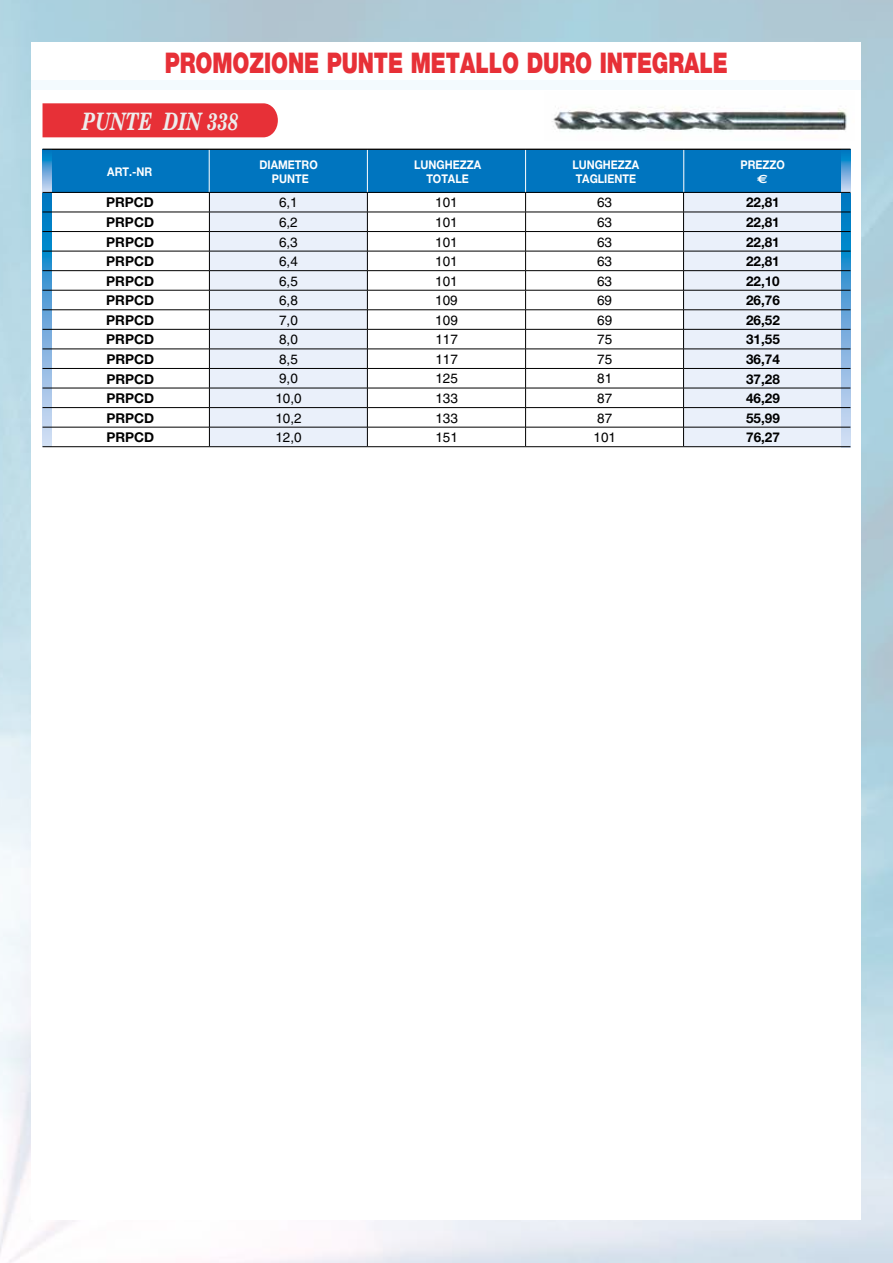
<style>
.page{position:relative;width:893px;height:1263px;background:#fff}
.page>*{position:absolute;margin:0;border:0;box-sizing:border-box;transform-origin:0 0}
.t1{font:900 28.5px "Helvetica Neue";letter-spacing:-.005em;color:#e73037;scale:.75 1}
.t2{font:italic 700 24px "New Century Schlbk";color:#ededed;scale:.75 1}
.t3{font:700 13.5px "Helvetica Neue";color:#000}
.t4{font:13.5px "Helvetica";color:#000}
.t5{font:700 12px/14.4px "Helvetica Neue";color:#fff;text-align:center;scale:.9 1}
.t6{font:700 12px "Euro Sans";color:#fff;scale:1.2 1}
</style>
<div class="page">
<div style="left:683px;top:192px;width:159px;height:255px;background:#eaf0fa"></div>
<svg style="left:842px;top:193px;width:8px;height:253px"></svg>
<svg style="left:43px;top:193px;width:8px;height:253px"></svg>
<div style="left:209px;top:192px;width:158px;height:255px;background:#eaf0fa"></div>
<div style="left:43px;top:150px;width:799px;height:42px;background:#0075bf"></div>
<hr style="left:209px;top:150px;width:1px;height:42px;background:#fff">
<hr style="left:367px;top:150px;width:1px;height:42px;background:#fff">
<hr style="left:525px;top:150px;width:1px;height:42px;background:#fff">
<hr style="left:683px;top:150px;width:1px;height:42px;background:#fff">
<svg style="left:43px;top:155px;width:8px;height:37px"></svg>
<svg style="left:842px;top:150px;width:8px;height:42px"></svg>
<hr style="left:43px;top:149px;width:807px;height:1px;background:#000">
<div style="left:32px;top:80px;width:829px;height:9px;background:#f3fafe"></div>
<div style="left:43px;top:103px;width:235px;height:34px;background:#e73037"></div>
<img style="left:552px;top:107px;width:295px;height:25px">
<svg style="left:209px;top:193px;width:1px;height:253px"></svg>
<svg style="left:367px;top:193px;width:1px;height:253px"></svg>
<svg style="left:683px;top:193px;width:1px;height:253px"></svg>
<svg style="left:525px;top:193px;width:1px;height:253px"></svg>
<hr style="left:43px;top:192px;width:166px;height:1px;background:#000">
<hr style="left:209px;top:192px;width:158px;height:1px;background:#000">
<hr style="left:367px;top:192px;width:159px;height:1px;background:#000">
<hr style="left:526px;top:192px;width:158px;height:1px;background:#000">
<hr style="left:684px;top:192px;width:166px;height:1px;background:#000">
<hr style="left:43px;top:212px;width:166px;height:1px;background:#000">
<hr style="left:209px;top:212px;width:158px;height:1px;background:#000">
<hr style="left:367px;top:212px;width:159px;height:1px;background:#000">
<hr style="left:526px;top:212px;width:158px;height:1px;background:#000">
<hr style="left:684px;top:212px;width:166px;height:1px;background:#000">
<hr style="left:43px;top:231px;width:166px;height:1px;background:#000">
<hr style="left:209px;top:231px;width:158px;height:1px;background:#000">
<hr style="left:367px;top:231px;width:159px;height:1px;background:#000">
<hr style="left:526px;top:231px;width:158px;height:1px;background:#000">
<hr style="left:684px;top:231px;width:166px;height:1px;background:#000">
<hr style="left:43px;top:251px;width:166px;height:1px;background:#000">
<hr style="left:209px;top:251px;width:158px;height:1px;background:#000">
<hr style="left:367px;top:251px;width:159px;height:1px;background:#000">
<hr style="left:526px;top:251px;width:158px;height:1px;background:#000">
<hr style="left:684px;top:251px;width:166px;height:1px;background:#000">
<hr style="left:43px;top:270px;width:166px;height:1px;background:#000">
<hr style="left:209px;top:270px;width:158px;height:1px;background:#000">
<hr style="left:367px;top:270px;width:159px;height:1px;background:#000">
<hr style="left:526px;top:270px;width:158px;height:1px;background:#000">
<hr style="left:684px;top:270px;width:166px;height:1px;background:#000">
<hr style="left:43px;top:290px;width:166px;height:1px;background:#000">
<hr style="left:209px;top:290px;width:158px;height:1px;background:#000">
<hr style="left:367px;top:290px;width:159px;height:1px;background:#000">
<hr style="left:526px;top:290px;width:158px;height:1px;background:#000">
<hr style="left:684px;top:290px;width:166px;height:1px;background:#000">
<hr style="left:43px;top:309px;width:166px;height:1px;background:#000">
<hr style="left:209px;top:309px;width:158px;height:1px;background:#000">
<hr style="left:367px;top:309px;width:159px;height:1px;background:#000">
<hr style="left:526px;top:309px;width:158px;height:1px;background:#000">
<hr style="left:684px;top:309px;width:166px;height:1px;background:#000">
<hr style="left:43px;top:329px;width:166px;height:1px;background:#000">
<hr style="left:209px;top:329px;width:158px;height:1px;background:#000">
<hr style="left:367px;top:329px;width:159px;height:1px;background:#000">
<hr style="left:526px;top:329px;width:158px;height:1px;background:#000">
<hr style="left:684px;top:329px;width:166px;height:1px;background:#000">
<hr style="left:43px;top:349px;width:166px;height:1px;background:#000">
<hr style="left:209px;top:349px;width:158px;height:1px;background:#000">
<hr style="left:367px;top:349px;width:159px;height:1px;background:#000">
<hr style="left:526px;top:349px;width:158px;height:1px;background:#000">
<hr style="left:684px;top:349px;width:166px;height:1px;background:#000">
<hr style="left:43px;top:368px;width:166px;height:1px;background:#000">
<hr style="left:209px;top:368px;width:158px;height:1px;background:#000">
<hr style="left:367px;top:368px;width:159px;height:1px;background:#000">
<hr style="left:526px;top:368px;width:158px;height:1px;background:#000">
<hr style="left:684px;top:368px;width:166px;height:1px;background:#000">
<hr style="left:43px;top:388px;width:166px;height:1px;background:#000">
<hr style="left:209px;top:388px;width:158px;height:1px;background:#000">
<hr style="left:367px;top:388px;width:159px;height:1px;background:#000">
<hr style="left:526px;top:388px;width:158px;height:1px;background:#000">
<hr style="left:684px;top:388px;width:166px;height:1px;background:#000">
<hr style="left:43px;top:407px;width:166px;height:1px;background:#000">
<hr style="left:209px;top:407px;width:158px;height:1px;background:#000">
<hr style="left:367px;top:407px;width:159px;height:1px;background:#000">
<hr style="left:526px;top:407px;width:158px;height:1px;background:#000">
<hr style="left:684px;top:407px;width:166px;height:1px;background:#000">
<hr style="left:43px;top:427px;width:166px;height:1px;background:#000">
<hr style="left:209px;top:427px;width:158px;height:1px;background:#000">
<hr style="left:367px;top:427px;width:159px;height:1px;background:#000">
<hr style="left:526px;top:427px;width:158px;height:1px;background:#000">
<hr style="left:684px;top:427px;width:166px;height:1px;background:#000">
<hr style="left:43px;top:446px;width:166px;height:1px;background:#000">
<hr style="left:209px;top:446px;width:158px;height:1px;background:#000">
<hr style="left:367px;top:446px;width:159px;height:1px;background:#000">
<hr style="left:526px;top:446px;width:158px;height:1px;background:#000">
<hr style="left:684px;top:446px;width:166px;height:1px;background:#000">
<h1 class="t1" style="left:165px;top:46px;width:752px">PROMOZIONE PUNTE METALLO DURO INTEGRALE</h1>
<h2 class="t2" style="left:82px;top:106px;width:210px">PUNTE DIN 338</h2>
<p class="t5" style="left:107px;top:164px;width:51px">ART.-NR</p>
<p class="t5" style="left:260px;top:157px;width:66px">DIAMETRO<br>PUNTE</p>
<p class="t5" style="left:414px;top:157px;width:76px">LUNGHEZZA<br>TOTALE</p>
<p class="t5" style="left:572px;top:157px;width:76px;text-align:left">LUNGHEZZA<br>TAGLIENTE</p>
<p class="t5" style="left:740px;top:157px;width:51px">PREZZO</p>
<p class="t6" style="left:757px;top:172px;width:11px">e</p>
<p class="t3" style="left:106px;top:194px;width:49px">PRPCD</p>
<p class="t4" style="left:279px;top:195px;width:20px">6,1</p>
<p class="t4" style="left:435px;top:195px;width:24px">101</p>
<p class="t4" style="left:597px;top:195px;width:17px">63</p>
<p class="t3" style="left:746px;top:194px;width:35px">22,81</p>
<p class="t3" style="left:106px;top:214px;width:49px">PRPCD</p>
<p class="t4" style="left:279px;top:214px;width:20px">6,2</p>
<p class="t4" style="left:435px;top:214px;width:24px">101</p>
<p class="t4" style="left:597px;top:214px;width:17px">63</p>
<p class="t3" style="left:746px;top:214px;width:35px">22,81</p>
<p class="t3" style="left:106px;top:233px;width:49px">PRPCD</p>
<p class="t4" style="left:279px;top:234px;width:20px">6,3</p>
<p class="t4" style="left:435px;top:234px;width:24px">101</p>
<p class="t4" style="left:597px;top:234px;width:17px">63</p>
<p class="t3" style="left:746px;top:233px;width:35px">22,81</p>
<p class="t3" style="left:106px;top:253px;width:49px">PRPCD</p>
<p class="t4" style="left:279px;top:254px;width:20px">6,4</p>
<p class="t4" style="left:435px;top:254px;width:24px">101</p>
<p class="t4" style="left:597px;top:254px;width:17px">63</p>
<p class="t3" style="left:746px;top:253px;width:35px">22,81</p>
<p class="t3" style="left:106px;top:273px;width:49px">PRPCD</p>
<p class="t4" style="left:279px;top:273px;width:20px">6,5</p>
<p class="t4" style="left:435px;top:273px;width:24px">101</p>
<p class="t4" style="left:597px;top:273px;width:17px">63</p>
<p class="t3" style="left:746px;top:273px;width:35px">22,10</p>
<p class="t3" style="left:106px;top:292px;width:49px">PRPCD</p>
<p class="t4" style="left:279px;top:293px;width:20px">6,8</p>
<p class="t4" style="left:435px;top:293px;width:24px">109</p>
<p class="t4" style="left:597px;top:293px;width:17px">69</p>
<p class="t3" style="left:746px;top:292px;width:35px">26,76</p>
<p class="t3" style="left:106px;top:312px;width:49px">PRPCD</p>
<p class="t4" style="left:279px;top:312px;width:20px">7,0</p>
<p class="t4" style="left:435px;top:312px;width:24px">109</p>
<p class="t4" style="left:597px;top:312px;width:17px">69</p>
<p class="t3" style="left:746px;top:312px;width:35px">26,52</p>
<p class="t3" style="left:106px;top:331px;width:49px">PRPCD</p>
<p class="t4" style="left:279px;top:332px;width:20px">8,0</p>
<p class="t4" style="left:435px;top:332px;width:24px">117</p>
<p class="t4" style="left:597px;top:332px;width:17px">75</p>
<p class="t3" style="left:746px;top:331px;width:35px">31,55</p>
<p class="t3" style="left:106px;top:351px;width:49px">PRPCD</p>
<p class="t4" style="left:279px;top:351px;width:20px">8,5</p>
<p class="t4" style="left:435px;top:351px;width:24px">117</p>
<p class="t4" style="left:597px;top:351px;width:17px">75</p>
<p class="t3" style="left:746px;top:351px;width:35px">36,74</p>
<p class="t3" style="left:106px;top:370px;width:49px">PRPCD</p>
<p class="t4" style="left:279px;top:371px;width:20px">9,0</p>
<p class="t4" style="left:435px;top:371px;width:24px">125</p>
<p class="t4" style="left:597px;top:371px;width:17px">81</p>
<p class="t3" style="left:746px;top:370px;width:35px">37,28</p>
<p class="t3" style="left:106px;top:390px;width:49px">PRPCD</p>
<p class="t4" style="left:275px;top:390px;width:28px">10,0</p>
<p class="t4" style="left:435px;top:390px;width:24px">133</p>
<p class="t4" style="left:597px;top:390px;width:17px">87</p>
<p class="t3" style="left:746px;top:390px;width:35px">46,29</p>
<p class="t3" style="left:106px;top:409px;width:49px">PRPCD</p>
<p class="t4" style="left:275px;top:410px;width:28px">10,2</p>
<p class="t4" style="left:435px;top:410px;width:24px">133</p>
<p class="t4" style="left:597px;top:410px;width:17px">87</p>
<p class="t3" style="left:746px;top:409px;width:35px">55,99</p>
<p class="t3" style="left:106px;top:429px;width:49px">PRPCD</p>
<p class="t4" style="left:275px;top:430px;width:28px">12,0</p>
<p class="t4" style="left:435px;top:430px;width:24px">151</p>
<p class="t4" style="left:593px;top:430px;width:24px">101</p>
<p class="t3" style="left:746px;top:429px;width:35px">76,27</p>
</div>
